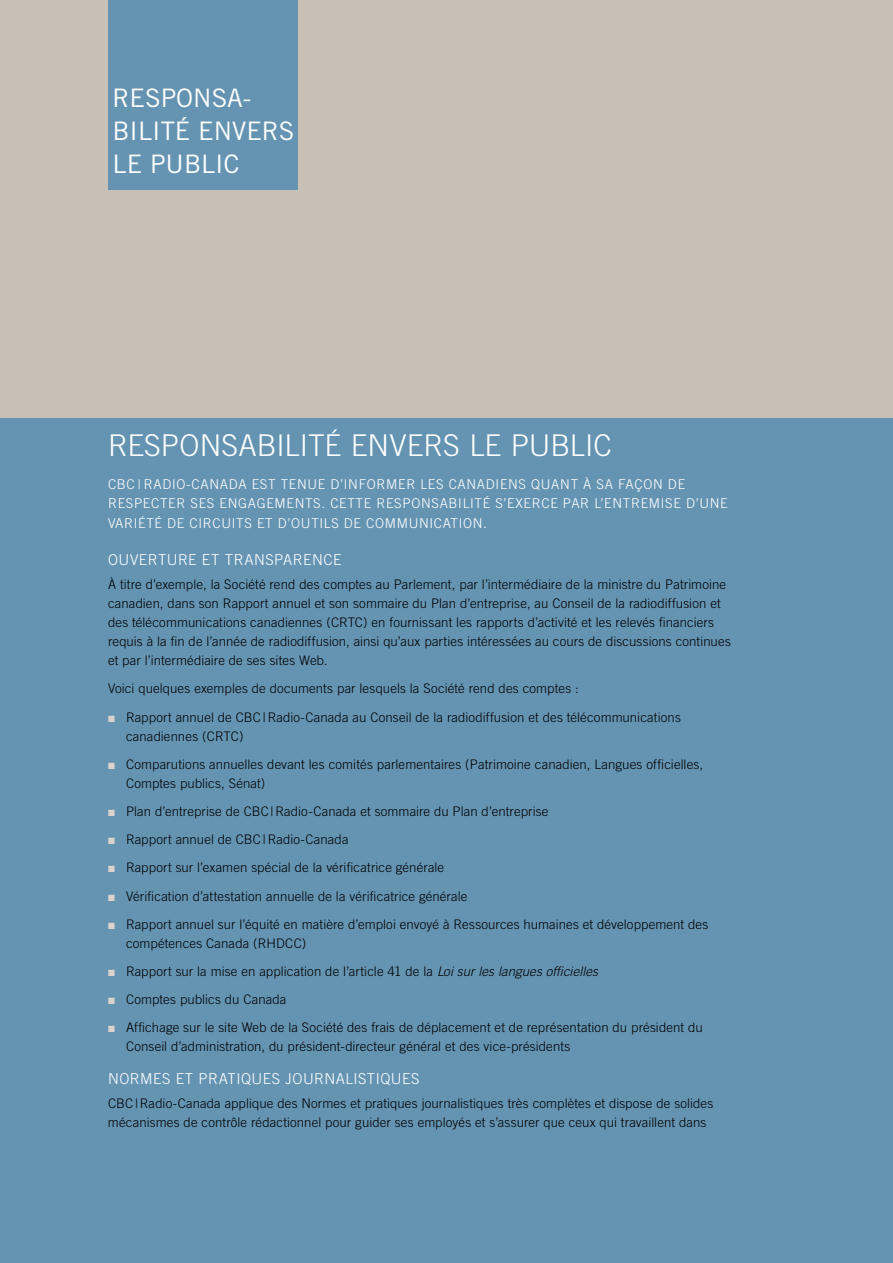
<style>
.page{position:relative;width:893px;height:1263px;background:#c8bfb5}
.page>*{position:absolute;margin:0;border:0;box-sizing:border-box;transform-origin:0 0}
.t1{font:300 30px "Trade Gothic";letter-spacing:.005em;color:#fff}
.t2{font:25.5px/33px "Trade Gothic";color:#fff}
.t3{font:300 15px "Trade Gothic";letter-spacing:.035em;color:#fff}
.t4{font:300 13.5px/19.5px "Trade Gothic";letter-spacing:.05em;color:#fff}
.t5{font:300 13.2px/19.2px "Trade Gothic";letter-spacing:.01em;color:#000}
.s1{color:#dbd3cb}
.s2{font-style:italic}
</style>
<div class="page">
<div style="left:108px;top:0;width:189px;height:189px;background:#6594b3"></div>
<div style="left:0;top:419px;width:893px;height:844px;background:#6594b3"></div>
<h2 class="t2" style="left:112px;top:81px;width:184px">RESPONSA-<br>BI LITÉ ENVERS<br>LE PUBLIC</h2>
<h1 class="t1" style="left:108px;top:427px;width:502px">Responsab ilité envers le pub lic</h1>
<p class="t4" style="left:108px;top:474px;width:621px">CBC | Radio‑Canada est tenue d’informer les Canadiens quant à sa façon de respecter ses engag ements. Cette responsab ilité s’exerce par l’entremise d’une variété de circuits et d’outils de communication.</p>
<p class="t3" style="left:108px;top:551px;width:235px">Ouverture et transparence</p>
<p class="t5" style="left:108px;top:574px;width:624px">À titre d’exemple, la Société rend des comptes au Parlement, par l’intermédiaire de la ministre du Patrimoine canadien, dans son Rapport annuel et son sommaire du Plan d’entreprise, au Conseil de la radiodiffusion et des télécommunications canadiennes (CRTC) en fournissant les rapports d’activité et les relevés financiers requis à la fin de l’année de radiodiffusion, ainsi qu’aux parties intéressées au cours de discussions continues et par l’intermédiaire de ses sites Web.</p>
<p class="t5" style="left:108px;top:679px;width:472px">Voici quelques exemples de documents par lesquels la Société rend des comptes :</p>
<p class="t5" style="left:126px;top:707px;width:556px;text-indent:-18px"><span class="s1">■</span> Rapport annuel de CBC| Radio‑Canada au Conseil de la radiodiffusion et des télécommunications canadiennes (CRTC)</p>
<p class="t5" style="left:126px;top:754px;width:579px;text-indent:-18px"><span class="s1">■</span> Comparutions annuelles devant les comités parlementaires (Patrimoine canadien, Langues officielles,<br>Comptes publics, Sénat)</p>
<p class="t5" style="left:108px;top:802px;width:442px"><span class="s1">■</span> Plan d’entreprise de CBC| Radio‑Canada et sommaire du Plan d’entreprise</p>
<p class="t5" style="left:108px;top:830px;width:242px"><span class="s1">■</span> Rapport annuel de CBC| Radio‑Canada</p>
<p class="t5" style="left:108px;top:858px;width:338px"><span class="s1">■</span> Rapport sur l’examen spécial de la vérificatrice générale</p>
<p class="t5" style="left:108px;top:886px;width:361px"><span class="s1">■</span> Vérification d’attestation annuelle de la vérificatrice générale</p>
<p class="t5" style="left:126px;top:914px;width:584px;text-indent:-18px"><span class="s1">■</span> Rapport annuel sur l’équité en matière d’emploi envoyé à Ressources humaines et développement des compétences Canada (RHDCC)</p>
<p class="t5" style="left:108px;top:961px;width:491px"><span class="s1">■</span> Rapport sur la mise en application de l’article 41 de la <span class="s2">Loi sur les langues officielles</span></p>
<p class="t5" style="left:108px;top:989px;width:180px"><span class="s1">■</span> Comptes publics du Canada</p>
<p class="t5" style="left:126px;top:1018px;width:578px;text-indent:-18px"><span class="s1">■</span> Affichage sur le site Web de la Société des frais de déplacement et de représentation du président du<br>Conseil d’administration, du président-directeur général et des vice-présidents</p>
<p class="t3" style="left:108px;top:1070px;width:311px">Normes et pratiques journalistiques</p>
<p class="t5" style="left:108px;top:1093px;width:607px">CBC| Radio‑Canada applique des Normes et pratiques journalistiques très complètes et dispose de solides mécanismes de contrôle rédactionnel pour guider ses employés et s’assurer que ceux qui travaillent dans</p>
</div>
